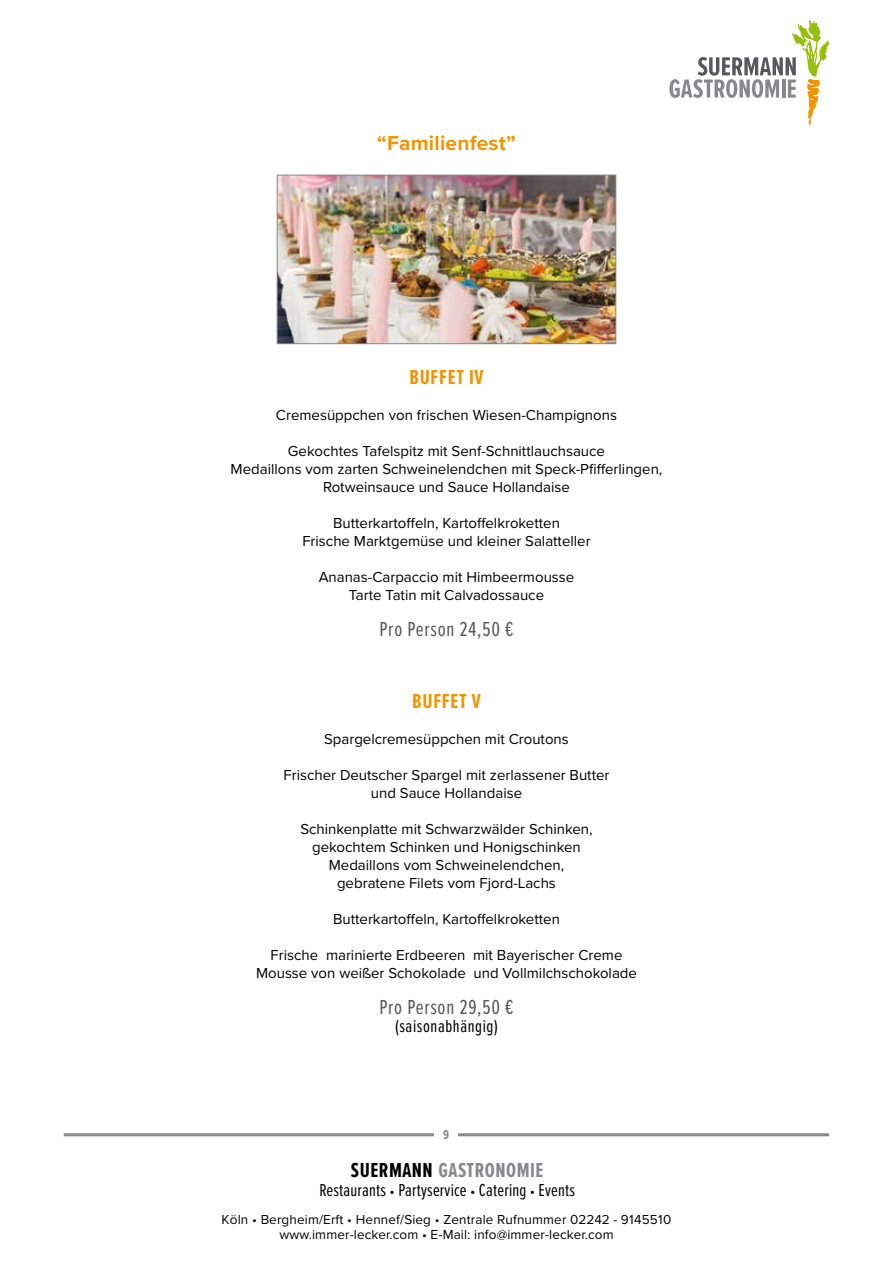
<style>
.page{position:relative;width:893px;height:1263px;background:#fff}
.page>*{position:absolute;margin:0;border:0;box-sizing:border-box;transform-origin:0 0}
.t1{font:21px "Proxima Nova Ex Cn";letter-spacing:.035em;color:#58585a}
.t2{font:700 21px "Proxima Nova Ex Cn";letter-spacing:.025em;color:#87888a}
.t3{font:700 21px "Proxima Nova Ex Cn";letter-spacing:.035em;color:#f39400}
.t4{font:700 21px "Proxima Nova";letter-spacing:.01em;color:#f39400}
.t5{font:18px "Proxima Nova Ex Cn";letter-spacing:.01em;color:#000}
.t6{font:18px "Proxima Nova Ex Cn";letter-spacing:.035em;color:#000}
.t7{font:15px/18px "Proxima Nova";color:#000;text-align:center}
.t8{font:13.5px/15px "Proxima Nova";letter-spacing:.01em;color:#000;text-align:center}
.t9{font:700 13.5px "Proxima Nova Ex Cn";color:#87888a}
.s1{color:#000}
.s2{font-size:15px}
</style>
<div class="page">
<img style="left:279px;top:177px;width:335px;height:165px">
<div style="left:277px;top:175px;width:339px;height:169px;border:1px solid #87888a"></div>
<hr style="left:64px;top:1133px;width:765px;height:3px;background:#87888a">
<svg style="left:669px;top:20px;width:160px;height:106px"></svg>
<div style="left:435px;top:1122px;width:23px;height:24px;background:#fff"></div>
<h1 class="t4" style="left:377px;top:130px;width:140px">“Familienfest”</h1>
<h1 class="t3" style="left:409px;top:364px;width:76px">BUFFET IV</h1>
<p class="t7" style="left:276px;top:406px;width:343px">Cremesüppchen von frischen Wiesen-Champignons</p>
<p class="t7" style="left:231px;top:442px;width:433px">Gekochtes Tafelspitz mit Senf-Schnittlauchsauce<br>Medaillons vom zarten Schweinelendchen mit Speck-Pfifferlingen,<br>Rotweinsauce und Sauce Hollandaise</p>
<p class="t7" style="left:302px;top:514px;width:290px">Butterkartoffeln, Kartoffelkroketten<br>Frische Marktgemüse und kleiner Salatteller</p>
<p class="t7" style="left:319px;top:568px;width:257px">Ananas-Carpaccio mit Himbeermousse<br>Tarte Tatin mit Calvadossauce</p>
<h1 class="t1" style="left:379px;top:616px;width:136px">Pro Person 24,50 €</h1>
<h1 class="t3" style="left:412px;top:688px;width:70px">BUFFET V</h1>
<p class="t7" style="left:324px;top:730px;width:246px">Spargelcremesüppchen mit Croutons</p>
<p class="t7" style="left:283px;top:766px;width:328px">Frischer Deutscher Spargel mit zerlassener Butter und Sauce Hollandaise</p>
<p class="t7" style="left:300px;top:820px;width:294px">Schinkenplatte mit Schwarzwälder Schinken, gekochtem Schinken und Honigschinken Medaillons vom Schweinelendchen, gebratene Filets vom Fjord-Lachs</p>
<p class="t7" style="left:333px;top:910px;width:228px">Butterkartoffeln, Kartoffelkroketten</p>
<p class="t7" style="left:256px;top:946px;width:382px">Frische marinierte Erdbeeren mit Bayerischer Creme<br>Mousse von weißer Schokolade und Vollmilchschokolade</p>
<h1 class="t1" style="left:379px;top:994px;width:136px">Pro Person 29,50 €</h1>
<p class="t6" style="left:395px;top:1015px;width:104px">(saisonabhängig)</p>
<p class="t9" style="left:443px;top:1126px;width:7px">9</p>
<h1 class="t2" style="left:351px;top:1157px;width:194px"><span class="s1">SUERMANN</span> GASTRONOMIE</h1>
<p class="t5" style="left:319px;top:1179px;width:257px">Restaurants <span class="s2">•</span> Partyservice <span class="s2">•</span> Catering <span class="s2">•</span> Events</p>
<p class="t8" style="left:222px;top:1212px;width:451px">Köln • Bergheim/Erft • Hennef/Sieg • Zentrale Rufnummer 02242 - 9145510 www.immer-lecker.com • E-Mail: info@immer-lecker.com</p>
</div>
